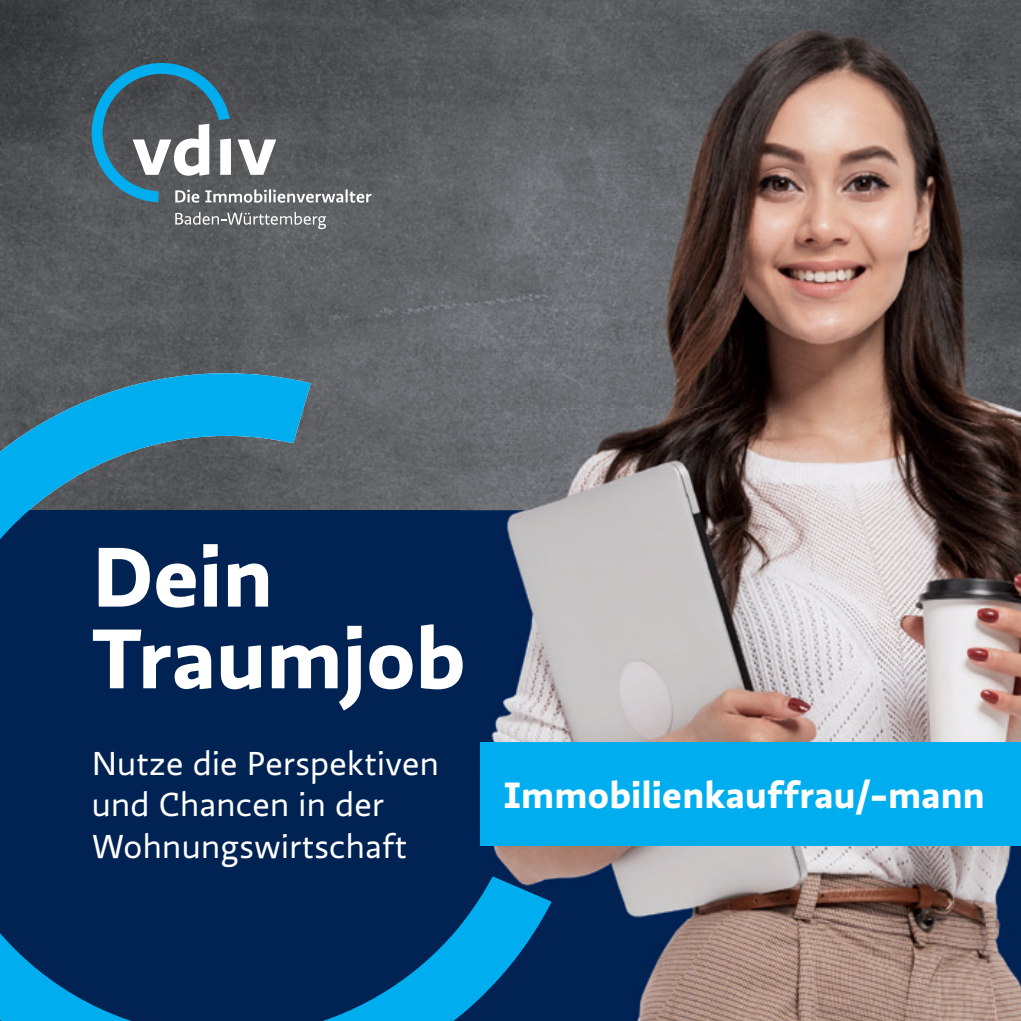
<style>
.page{position:relative;width:1021px;height:1021px;background:#fff}
.page>*{position:absolute;margin:0;border:0;box-sizing:border-box;transform-origin:0 0}
.t1{font:700 87.6px/81.6px "Ratio";color:#fff}
.t2{font:700 38.1px "Ratio";letter-spacing:.005em;color:#fff}
.t3{font:34.5px/41.4px "Ratio";letter-spacing:.01em;color:#fff}
</style>
<div class="page">
<img style="left:0;top:0;width:1020px;height:510px">
<svg style="left:0;top:362px;width:551px;height:658px;background:#123c66"></svg>
<svg style="left:92px;top:63px;width:279px;height:140px;background:#5b6b73"></svg>
<svg style="left:175px;top:212px;width:151px;height:17px;background:#808184"></svg>
<img style="left:461px;top:510px;width:559px;height:510px">
<img style="left:461px;top:876px;width:90px;height:138px">
<img style="left:461px;top:624px;width:1px;height:86px">
<div style="left:480px;top:742px;width:540px;height:103px;background:#00aeef"></div>
<h1 class="t1" style="left:92px;top:534px;width:375px">Dein<br>Traumjob</h1>
<p class="t3" style="left:92px;top:743px;width:349px">Nutze die Perspektiven und Chancen in der<br>Wohnungswirtschaft</p>
<p class="t2" style="left:503px;top:770px;width:483px">Immobilienkauffrau/-mann</p>
</div>
